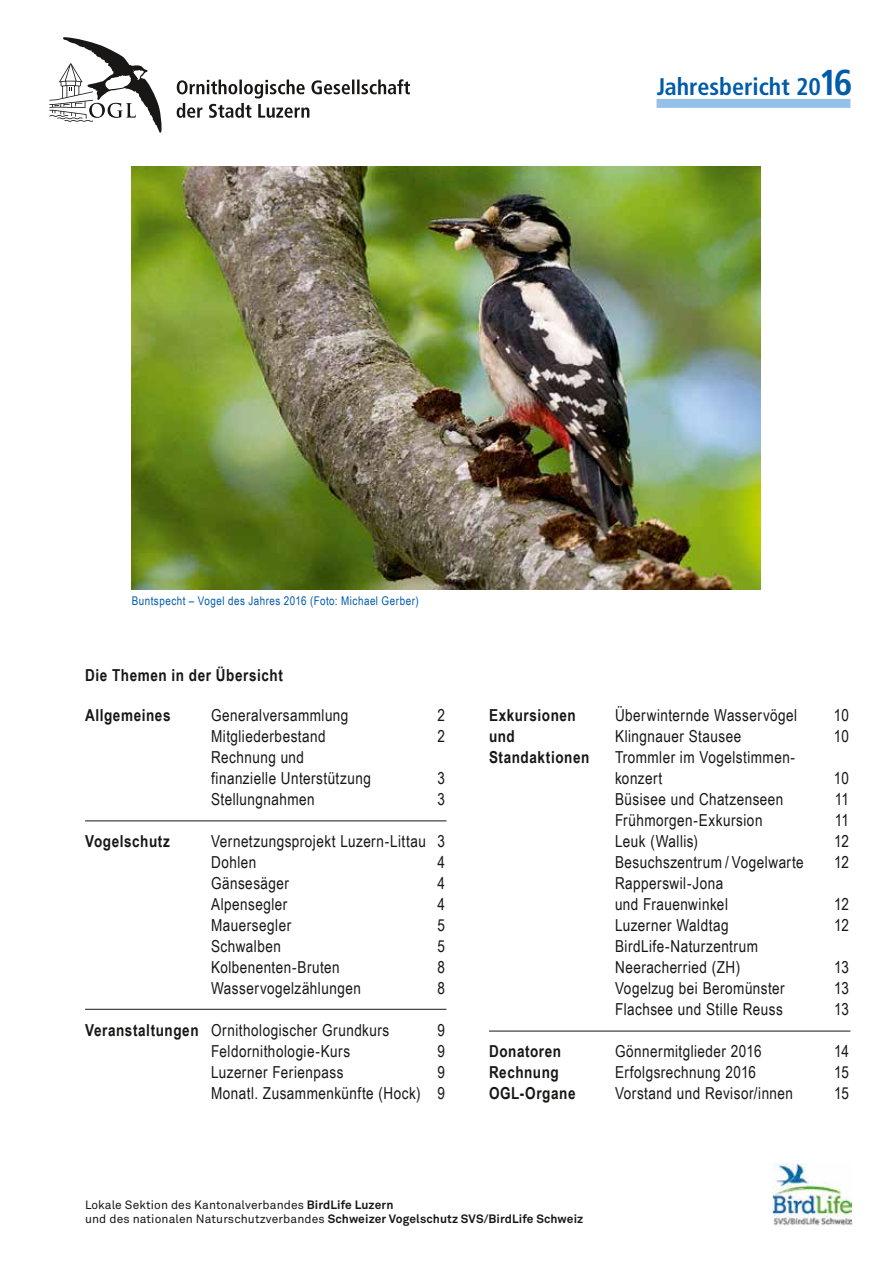
<style>
.page{position:relative;width:893px;height:1263px;background:#fff}
.page>*{position:absolute;margin:0;border:0;box-sizing:border-box;transform-origin:0 0}
.t1{font:700 condensed 24px "Frutiger LT Com";color:#005ba9}
.t2{font:16.5px/21px "Arial Narrow";letter-spacing:.03em;color:#181716}
.t3{font:700 16.5px "Arial Narrow";letter-spacing:.035em;color:#181716}
.t4{font:12px/14.4px "Akkurat Pro";letter-spacing:.01em;color:#181716}
.t5{font:12px "Arial Narrow";letter-spacing:.04em;color:#005ba9}
.s1{font-size:36px}
.s2{font-weight:700}
</style>
<div class="page">
<hr style="left:85px;top:820px;width:361px;height:1px;background:#181716">
<hr style="left:85px;top:1009px;width:361px;height:1px;background:#181716">
<hr style="left:489px;top:1031px;width:361px;height:1px;background:#181716">
<div style="left:657px;top:99px;width:193px;height:9px;background:#95c0e8"></div>
<img style="left:132px;top:166px;width:629px;height:424px">
<svg style="left:177px;top:79px;width:233px;height:39px"></svg>
<svg style="left:49px;top:37px;width:113px;height:96px"></svg>
<img style="left:772px;top:1163px;width:79px;height:62px">
<h1 class="t1" style="left:657px;top:72px;width:197px">Jahresbericht 20<span class="s1">16</span></h1>
<p class="t5" style="left:132px;top:592px;width:288px">Buntspecht – Vogel des Jahres 2016 (Foto: Michael Gerber)</p>
<p class="t3" style="left:85px;top:663px;width:199px">Die Themen in der Übersicht</p>
<p class="t3" style="left:85px;top:703px;width:87px">Allgemeines</p>
<p class="t2" style="left:211px;top:704px;width:139px">Generalversammlung</p>
<p class="t2" style="left:438px;top:704px;width:9px">2</p>
<p class="t2" style="left:211px;top:725px;width:116px">Mitgliederbestand</p>
<p class="t2" style="left:438px;top:725px;width:9px">2</p>
<p class="t2" style="left:211px;top:746px;width:161px">Rechnung und finanzielle Unterstützung</p>
<p class="t2" style="left:438px;top:767px;width:9px">3</p>
<p class="t2" style="left:211px;top:788px;width:105px">Stellungnahmen</p>
<p class="t2" style="left:438px;top:788px;width:9px">3</p>
<p class="t3" style="left:85px;top:829px;width:87px">Vogelschutz</p>
<p class="t2" style="left:211px;top:830px;width:236px">Vernetzungsprojekt Luzern-Littau 3<br>Dohlen</p>
<p class="t2" style="left:438px;top:851px;width:9px">4</p>
<p class="t2" style="left:211px;top:872px;width:80px">Gänsesäger</p>
<p class="t2" style="left:438px;top:872px;width:9px">4</p>
<p class="t2" style="left:211px;top:893px;width:78px">Alpensegler</p>
<p class="t2" style="left:438px;top:893px;width:9px">4</p>
<p class="t2" style="left:211px;top:914px;width:82px">Mauersegler</p>
<p class="t2" style="left:438px;top:914px;width:9px">5</p>
<p class="t2" style="left:211px;top:935px;width:71px">Schwalben</p>
<p class="t2" style="left:438px;top:935px;width:9px">5</p>
<p class="t2" style="left:211px;top:956px;width:130px">Kolbenenten-Bruten</p>
<p class="t2" style="left:438px;top:956px;width:9px">8</p>
<p class="t2" style="left:211px;top:977px;width:151px">Wasservogelzählungen</p>
<p class="t2" style="left:438px;top:977px;width:9px">8</p>
<p class="t2" style="left:85px;top:1019px;width:306px"><span class="s2">Veranstaltungen</span> Ornithologischer Grundkurs</p>
<p class="t2" style="left:438px;top:1019px;width:9px">9</p>
<p class="t2" style="left:211px;top:1040px;width:141px">Feldornithologie-Kurs</p>
<p class="t2" style="left:438px;top:1040px;width:9px">9</p>
<p class="t2" style="left:211px;top:1061px;width:134px">Luzerner Ferienpass</p>
<p class="t2" style="left:211px;top:1061px;width:236px;text-align:right">9<br>Monatl. Zusammenkünfte (Hock) 9</p>
<p class="t3" style="left:489px;top:703px;width:88px">Exkursionen</p>
<p class="t2" style="left:615px;top:704px;width:184px">Überwinternde Wasservögel</p>
<p class="t2" style="left:834px;top:704px;width:17px">10</p>
<p class="t3" style="left:489px;top:724px;width:27px">und</p>
<p class="t2" style="left:615px;top:725px;width:128px">Klingnauer Stausee</p>
<p class="t2" style="left:834px;top:725px;width:17px">10</p>
<p class="t3" style="left:489px;top:745px;width:102px">Standaktionen</p>
<p class="t2" style="left:615px;top:746px;width:182px">Trommler im Vogelstimmen&shy;konzert</p>
<p class="t2" style="left:834px;top:767px;width:17px">10</p>
<p class="t2" style="left:615px;top:788px;width:170px">Büsisee und Chatzenseen</p>
<p class="t2" style="left:835px;top:788px;width:16px">11</p>
<p class="t2" style="left:615px;top:809px;width:149px">Frühmorgen-Exkursion</p>
<p class="t2" style="left:835px;top:809px;width:16px">11</p>
<p class="t2" style="left:615px;top:830px;width:84px">Leuk (Wallis)</p>
<p class="t2" style="left:834px;top:830px;width:16px">12</p>
<p class="t2" style="left:615px;top:851px;width:190px">Besuchszentrum / Vogelwarte</p>
<p class="t2" style="left:834px;top:851px;width:16px">12</p>
<p class="t2" style="left:615px;top:872px;width:114px">Rapperswil-Jona und Frauenwinkel</p>
<p class="t2" style="left:834px;top:893px;width:16px">12</p>
<p class="t2" style="left:615px;top:914px;width:115px">Luzerner Waldtag</p>
<p class="t2" style="left:834px;top:914px;width:16px">12</p>
<p class="t2" style="left:615px;top:935px;width:144px">BirdLife-Naturzentrum<br>Neeracherried (ZH)</p>
<p class="t2" style="left:834px;top:956px;width:16px">13</p>
<p class="t2" style="left:615px;top:977px;width:171px">Vogelzug bei Beromünster</p>
<p class="t2" style="left:834px;top:977px;width:16px">13</p>
<p class="t2" style="left:615px;top:998px;width:169px">Flachsee und Stille Reuss</p>
<p class="t2" style="left:834px;top:998px;width:16px">13</p>
<p class="t3" style="left:489px;top:1039px;width:74px">Donatoren</p>
<p class="t2" style="left:615px;top:1040px;width:148px">Gönnermitglieder 2016</p>
<p class="t2" style="left:834px;top:1040px;width:16px">14</p>
<p class="t3" style="left:489px;top:1060px;width:71px">Rechnung</p>
<p class="t2" style="left:615px;top:1061px;width:143px">Erfolgsrechnung 2016</p>
<p class="t2" style="left:834px;top:1061px;width:16px">15</p>
<p class="t3" style="left:489px;top:1081px;width:88px">OGL-Organe</p>
<p class="t2" style="left:615px;top:1082px;width:180px">Vorstand und Revisor/innen</p>
<p class="t2" style="left:834px;top:1082px;width:16px">15</p>
<p class="t4" style="left:85px;top:1197px;width:500px">Lokale Sektion des Kantonalverbandes <span class="s2">BirdLife Luzern<br></span>und des nationalen Naturschutzverbandes <span class="s2">Schweizer Vogelschutz SVS/BirdLife Schweiz</span></p>
</div>
